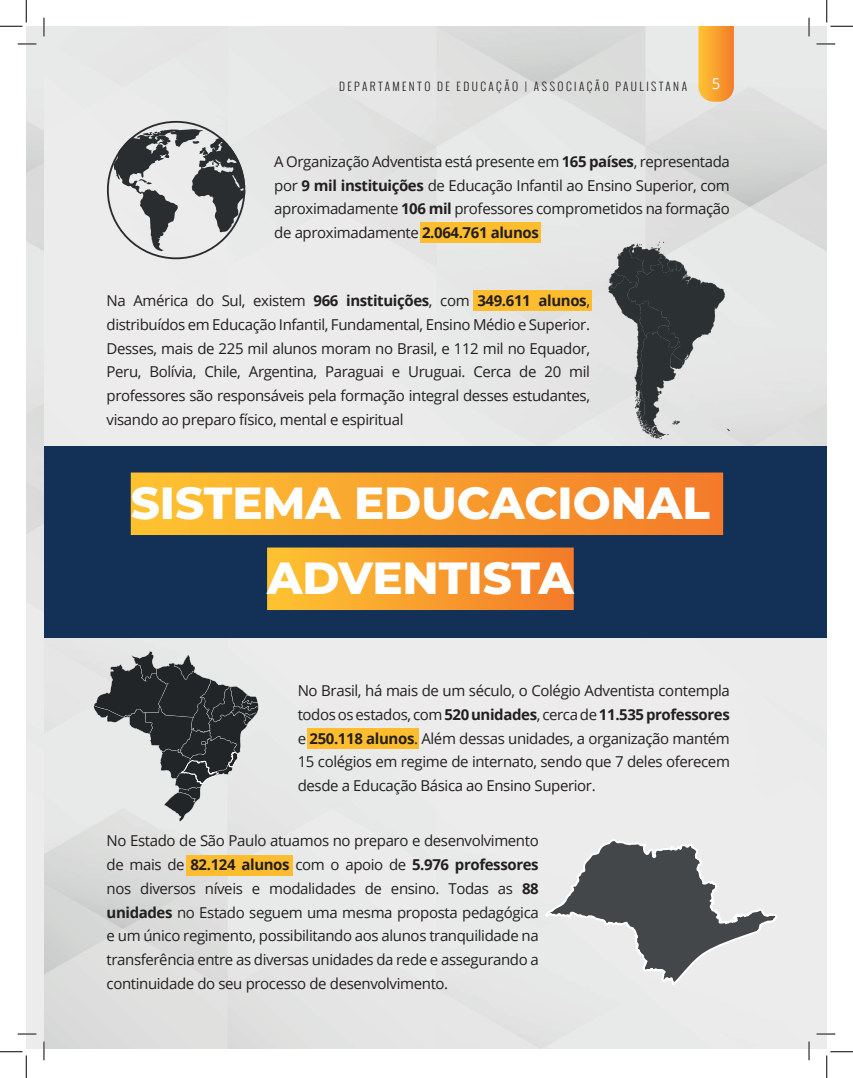
<style>
.page{position:relative;width:853px;height:1078px;background:#fff}
.page>*{position:absolute;margin:0;border:0;box-sizing:border-box;transform-origin:0 0}
.t1{font:800 45px/75px "Montserrat";color:#fff;text-align:center}
.t2{font:15px/23.8px "Open Sans";letter-spacing:-.025em;color:#231f20;text-align:justify}
.t3{font:15px "Open Sans";color:#fff}
.t4{font:300 11.25px "Oswald";letter-spacing:.22em;color:#231f20}
.s1{font-weight:700}
</style>
<div class="page">
<img style="left:26px;top:26px;width:801px;height:1022px">
<svg style="left:698px;top:26px;width:36px;height:76px;background:#f7a337"></svg>
<div style="left:44px;top:446px;width:783px;height:192px;background:#133157"></div>
<div style="left:473px;top:290px;width:119px;height:21px;background:#fdbd2e"></div>
<div style="left:307px;top:728px;width:112px;height:20px;background:#fdbd2e"></div>
<div style="left:186px;top:856px;width:106px;height:20px;background:#fdbd2e"></div>
<div style="left:421px;top:223px;width:120px;height:20px;background:#fdbd2e"></div>
<div style="left:131px;top:472px;width:592px;height:63px;background:linear-gradient(to right,#fec432,#f37a29)"></div>
<div style="left:267px;top:547px;width:307px;height:63px;background:linear-gradient(to right,#fec432,#f37a29)"></div>
<svg style="left:107px;top:121px;width:138px;height:138px;background:#a8aaaa"></svg>
<svg style="left:544px;top:838px;width:233px;height:149px;background:#a9abac"></svg>
<svg style="left:94px;top:651px;width:165px;height:171px;background:#909393"></svg>
<svg style="left:608px;top:242px;width:122px;height:197px;background:#949798"></svg>
<svg style="left:18px;top:43px;width:18px;height:2px"></svg>
<svg style="left:816px;top:43px;width:19px;height:2px"></svg>
<svg style="left:18px;top:1033px;width:18px;height:2px"></svg>
<svg style="left:816px;top:1033px;width:19px;height:2px"></svg>
<svg style="left:43px;top:18px;width:2px;height:18px"></svg>
<svg style="left:43px;top:1041px;width:2px;height:19px"></svg>
<svg style="left:808px;top:18px;width:2px;height:18px"></svg>
<svg style="left:808px;top:1041px;width:2px;height:19px"></svg>
<svg style="left:0;top:0;width:27px;height:27px"></svg>
<svg style="left:0;top:1051px;width:27px;height:27px"></svg>
<svg style="left:826px;top:0;width:27px;height:27px"></svg>
<svg style="left:826px;top:1051px;width:27px;height:27px"></svg>
<p class="t4" style="left:339px;top:78px;width:350px">DEPARTAMENTO DE EDUCAÇÃO | ASSOCIAÇÃO PAULISTANA</p>
<p class="t3" style="left:712px;top:74px;width:10px">5</p>
<p class="t2" style="left:274px;top:149px;width:457px">A Organização Adventista está presente em <span class="s1">165 países</span>, representada por <span class="s1">9 mil instituições</span> de Educação Infantil ao Ensino Superior, com aproximadamente <span class="s1">106 mil</span> professores comprometidos na formação de aproximadamente <span class="s1">2.064.761 alunos</span></p>
<p class="t2" style="left:107px;top:289px;width:485px">Na América do Sul, existem <span class="s1">966 instituições</span>, com <span class="s1">349.611 alunos</span>, distribuídos em Educação Infantil, Fundamental, Ensino Médio e Superior.<br>Desses, mais de 225 mil alunos moram no Brasil, e 112 mil no Equador, Peru, Bolívia, Chile, Argentina, Paraguai e Uruguai. Cerca de 20 mil professores são responsáveis pela formação integral desses estudantes, visando ao preparo físico, mental e espiritual</p>
<h1 class="t1" style="left:131px;top:463px;width:581px">SISTEMA EDUCACIONAL<br>ADVENTISTA</h1>
<p class="t2" style="left:298px;top:678px;width:434px">No Brasil, há mais de um século, o Colégio Adventista contempla todos os estados, com <span class="s1">520 unidades</span>, cerca de <span class="s1">11.535 professores </span>e <span class="s1">250.118 alunos</span>. Além dessas unidades, a organização mantém 15 colégios em regime de internato, sendo que 7 deles oferecem desde a Educação Básica ao Ensino Superior.</p>
<p class="t2" style="left:107px;top:829px;width:434px">No Estado de São Paulo atuamos no preparo e desenvolvimento de mais de <span class="s1">82.124 alunos</span> com o apoio de <span class="s1">5.976 professores </span>nos diversos níveis e modalidades de ensino. Todas as <span class="s1">88 unidades</span> no Estado seguem uma mesma proposta pedagógica e um único regimento, possibilitando aos alunos tranquilidade na transferência entre as diversas unidades da rede e assegurando a continuidade do seu processo de desenvolvimento.</p>
</div>
